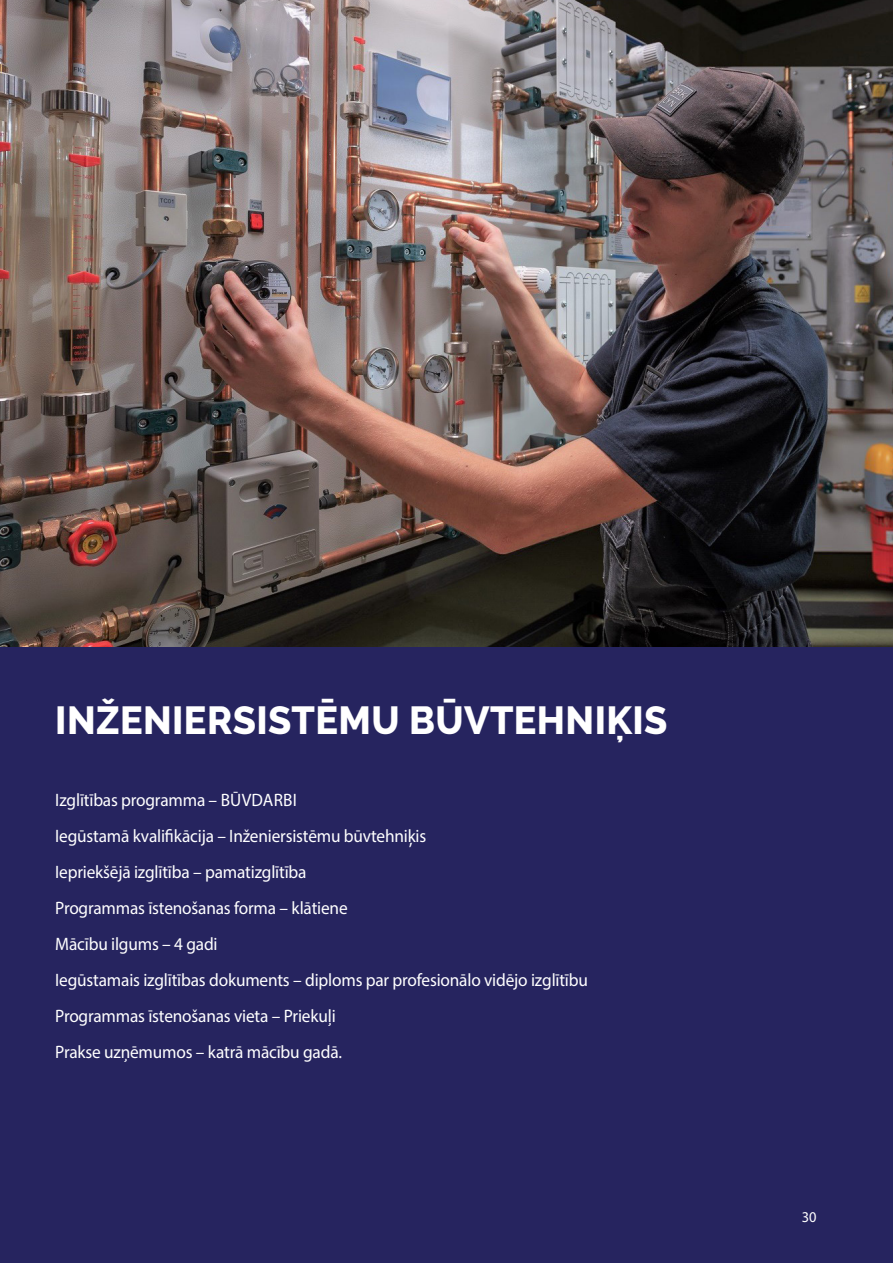
<style>
.page{position:relative;width:893px;height:1263px;background:#fff}
.page>*{position:absolute;margin:0;border:0;box-sizing:border-box;transform-origin:0 0}
.t1{font:800 39px "Raleway";letter-spacing:.01em;color:#fff}
.t2{font:18px/36px "Myriad Pro";letter-spacing:-.01em;color:#fff;scale:.96 1}
.t3{font:15px "Myriad Pro";color:#fff;scale:.96 1}
</style>
<div class="page">
<div style="left:0;top:625px;width:893px;height:638px;background:#26245f"></div>
<img style="left:0;top:0;width:893px;height:646px">
<h1 class="t1" style="left:55px;top:698px;width:614px">INŽENIERSISTĒMU BŪVTEHNIĶIS</h1>
<p class="t2" style="left:55px;top:782px;width:556px">Izglītības programma – BŪVDARBI<br>Iegūstamā kvalifikācija – Inženiersistēmu būvtehnik, is<br>Iepriekšējā izglītība – pamatizglītība<br>Programmas īstenošanas forma – klātiene<br>Mācību ilgums – 4 gadi<br>Iegūstamais izglītības dokuments – diploms par profesionālo vidējo izglītību Programmas īstenošanas vieta – Priekuļi<br>Prakse uzņēmumos – katrā mācību gadā.</p>
<p class="t3" style="left:802px;top:1208px;width:17px">30</p>
</div>
